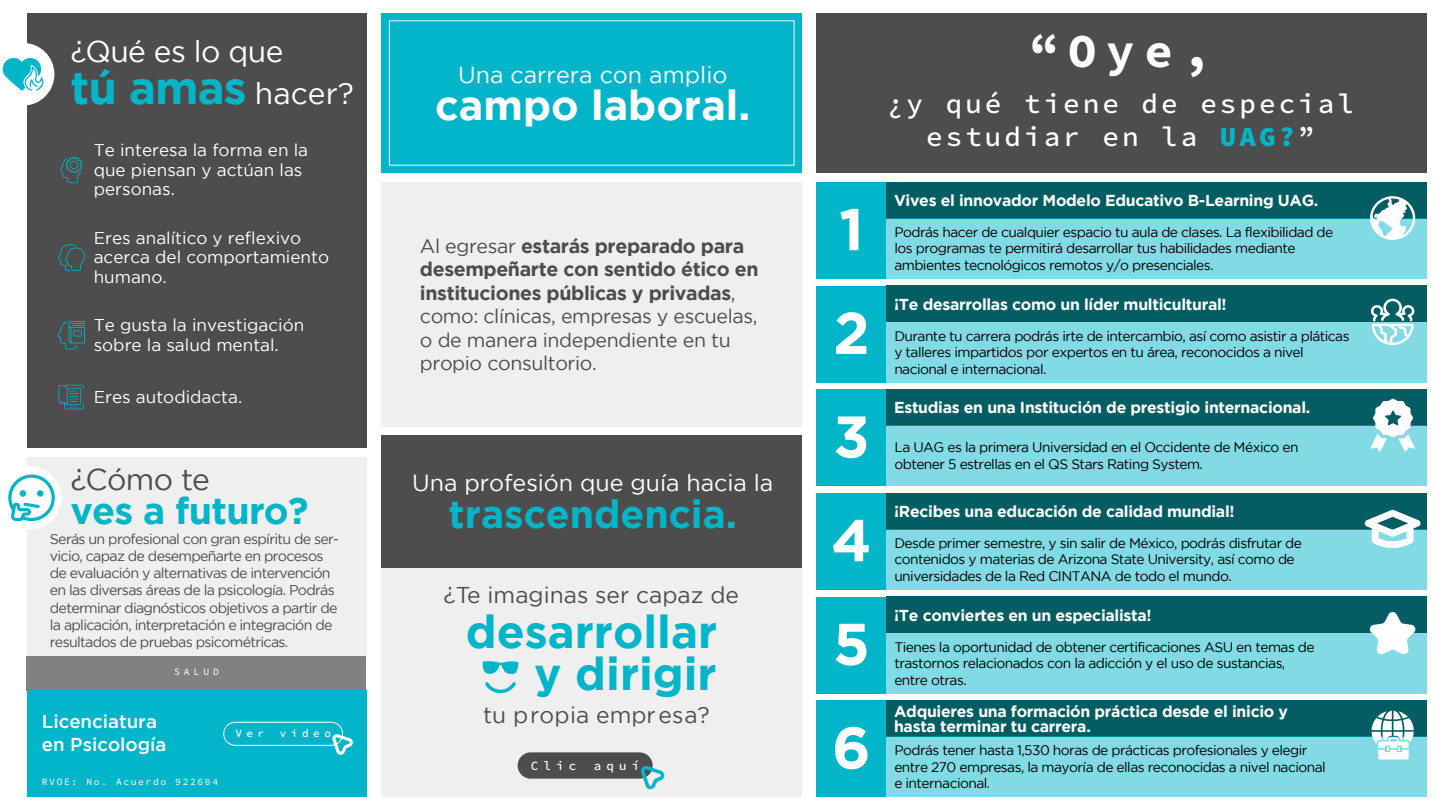
<style>
.page{position:relative;width:1440px;height:810px;background:#fff}
.page>*{position:absolute;margin:0;border:0;box-sizing:border-box;transform-origin:0 0}
.t1{font:700 58.72px "Gotham";color:#fff}
.t2{font:47.4px "Source Code Variable";color:#fff}
.t3{font:700 45.75px "Gotham";color:#03b5c9}
.t4{font:700 41.55px "Gotham";color:#fff}
.t5{font:700 39.15px "Gotham";color:#03b5c9}
.t6{font:700 37.5px "Gotham";letter-spacing:-.02em;color:#03b5c9}
.t7{font:30px "Gotham";letter-spacing:-.02em;color:#fff}
.t8{font:30px "Gotham";letter-spacing:-.02em;color:#4e4d4d}
.t9{font:27.6px/33.2px "Source Code Variable";letter-spacing:.11em;color:#fff;text-align:center}
.t10{font:23.25px "Gotham";color:#fff}
.t11{font:22.8px "Gotham";color:#4e4d4d}
.t12{font:19.58px/23.5px "Gotham";letter-spacing:-.02em;color:#4e4d4d}
.t13{font:500 18.67px/22.4px "Gotham";color:#fff}
.t14{font:17.1px/19.6px "Gotham";color:#fff}
.t15{font:700 15.83px/14.7px "Gotham";letter-spacing:-.02em;color:#fff}
.t16{font:14.25px/17.1px "Gotham";letter-spacing:-.05em;color:#4e4d4d}
.t17{font:13.8px/16.5px "Gotham";letter-spacing:-.04em;color:#000}
.t18{font:12.6px "Source Code Variable";letter-spacing:.405em;color:#fff}
.t19{font:11.1px "Source Code Variable";letter-spacing:.405em;color:#fff}
.t20{font:9.68px "Source Code Variable";letter-spacing:.165em;color:#fff}
.s1{font-weight:400;font-size:30px;color:#fff}
.s2{font-weight:700}
.s3{color:#03b5c9}
</style>
<div class="page">
<div style="left:817px;top:13px;width:610px;height:160px;background:#4e4d4d"></div>
<div style="left:381px;top:182px;width:421px;height:245px;background:#efefef"></div>
<div style="left:381px;top:436px;width:421px;height:132px;background:#4e4d4d"></div>
<div style="left:381px;top:568px;width:421px;height:229px;background:#efefef"></div>
<div style="left:27px;top:13px;width:339px;height:435px;background:#4e4d4d"></div>
<div style="left:27px;top:457px;width:339px;height:200px;background:#efefef"></div>
<div style="left:27px;top:657px;width:339px;height:34px;background:#808181"></div>
<div style="left:27px;top:691px;width:339px;height:106px;background:#03b5c9"></div>
<div style="left:382px;top:13px;width:420px;height:160px;background:#03b5c9"></div>
<div style="left:817px;top:182px;width:69px;height:97px;background:#03b5c9"></div>
<div style="left:817px;top:286px;width:69px;height:96px;background:#03b5c9"></div>
<div style="left:817px;top:389px;width:69px;height:97px;background:#03b5c9"></div>
<div style="left:817px;top:493px;width:69px;height:97px;background:#03b5c9"></div>
<div style="left:817px;top:597px;width:69px;height:96px;background:#03b5c9"></div>
<div style="left:817px;top:700px;width:69px;height:97px;background:#03b5c9"></div>
<div style="left:886px;top:182px;width:541px;height:36px;background:#045d62"></div>
<div style="left:886px;top:218px;width:541px;height:61px;background:#81dae4"></div>
<div style="left:886px;top:286px;width:541px;height:36px;background:#045d62"></div>
<div style="left:886px;top:322px;width:541px;height:60px;background:#81dae4"></div>
<div style="left:886px;top:389px;width:541px;height:37px;background:#045d62"></div>
<div style="left:886px;top:426px;width:541px;height:60px;background:#81dae4"></div>
<div style="left:886px;top:493px;width:541px;height:36px;background:#045d62"></div>
<div style="left:886px;top:529px;width:541px;height:61px;background:#81dae4"></div>
<div style="left:886px;top:597px;width:541px;height:36px;background:#045d62"></div>
<div style="left:886px;top:633px;width:541px;height:60px;background:#81dae4"></div>
<div style="left:886px;top:700px;width:541px;height:37px;background:#045d62"></div>
<div style="left:886px;top:737px;width:541px;height:60px;background:#81dae4"></div>
<div style="left:223px;top:722px;width:120px;height:24px;border:1px solid #fff;border-radius:12px"></div>
<svg style="left:332px;top:734px;width:21px;height:21px"></svg>
<div style="left:518px;top:752px;width:135px;height:27px;background:#4d4d4d;border-radius:13px"></div>
<svg style="left:641px;top:766px;width:23px;height:23px"></svg>
<svg style="left:485px;top:682px;width:31px;height:11px"></svg>
<svg style="left:482px;top:661px;width:37px;height:13px"></svg>
<svg style="left:2px;top:43px;width:52px;height:63px"></svg>
<svg style="left:8px;top:467px;width:54px;height:62px"></svg>
<svg style="left:1370px;top:196px;width:45px;height:44px"></svg>
<svg style="left:1371px;top:299px;width:44px;height:46px"></svg>
<svg style="left:1370px;top:399px;width:45px;height:53px"></svg>
<svg style="left:1365px;top:510px;width:56px;height:38px"></svg>
<svg style="left:1369px;top:612px;width:47px;height:43px"></svg>
<svg style="left:1372px;top:711px;width:42px;height:49px"></svg>
<svg style="left:59px;top:385px;width:25px;height:24px"></svg>
<svg style="left:58px;top:244px;width:27px;height:27px"></svg>
<svg style="left:60px;top:157px;width:22px;height:26px"></svg>
<svg style="left:57px;top:321px;width:28px;height:29px"></svg>
<h3 class="t7" style="left:71px;top:35px;width:214px">¿Qué es lo que</h3>
<h3 class="t3" style="left:71px;top:61px;width:285px">tú amas <span class="s1">hacer?</span></h3>
<p class="t14" style="left:94px;top:140px;width:216px">Te interesa la forma en la que piensan y actúan las personas.</p>
<p class="t14" style="left:94px;top:228px;width:237px">Eres analítico y reflexivo acerca del comportamiento humano.</p>
<p class="t14" style="left:94px;top:315px;width:212px">Te gusta la investigación sobre la salud mental.</p>
<p class="t14" style="left:94px;top:387px;width:150px">Eres autodidacta.</p>
<h3 class="t8" style="left:71px;top:463px;width:141px">¿Cómo te</h3>
<h3 class="t6" style="left:71px;top:489px;width:240px">ves a futuro?</h3>
<p class="t16" style="left:50px;top:530px;width:291px">Serás un profesional con gran espíritu de ser&shy;vicio, capaz de desempeñarte en procesos de evaluación y alternativas de intervención en las diversas áreas de la psicología. Podrás determinar diagnósticos objetivos a partir de la aplicación, interpretación e integración de resultados de pruebas psicométricas.</p>
<p class="t20" style="left:174px;top:665px;width:46px">SALUD</p>
<h3 class="t13" style="left:42px;top:710px;width:126px">Licenciatura en Psicología</h3>
<p class="t20" style="left:42px;top:774px;width:178px">RVOE: No. Acuerdo 922604</p>
<p class="t19" style="left:235px;top:726px;width:30px">Ver</p>
<p class="t19" style="left:280px;top:726px;width:53px">video</p>
<h3 class="t10" style="left:458px;top:62px;width:271px">Una carrera con amplio</h3>
<h3 class="t4" style="left:435px;top:81px;width:317px">campo laboral.</h3>
<h3 class="t12" style="left:420px;top:234px;width:340px">Al egresar <span class="s2">estarás preparado para desempeñarte con sentido ético en instituciones públicas y privadas</span>, como: clínicas, empresas y escuelas, o de manera independiente en tu propio consultorio.</h3>
<h3 class="t10" style="left:412px;top:470px;width:363px">Una profesión que guía hacia la</h3>
<h3 class="t5" style="left:449px;top:492px;width:290px">trascendencia.</h3>
<h3 class="t11" style="left:444px;top:582px;width:297px">¿Te imaginas ser capaz de</h3>
<h3 class="t3" style="left:466px;top:606px;width:253px">desarrollar</h3>
<h3 class="t3" style="left:534px;top:647px;width:184px">y dirigir</h3>
<h3 class="t11" style="left:483px;top:702px;width:228px">tu propia empresa?</h3>
<p class="t18" style="left:531px;top:756px;width:47px">Clic</p>
<p class="t18" style="left:594px;top:756px;width:47px">aquí</p>
<h1 class="t1" style="left:839px;top:195px;width:26px">1</h1>
<h1 class="t1" style="left:833px;top:299px;width:38px">2</h1>
<h1 class="t1" style="left:833px;top:403px;width:38px">3</h1>
<h1 class="t1" style="left:831px;top:507px;width:42px">4</h1>
<h1 class="t1" style="left:833px;top:610px;width:39px">5</h1>
<h1 class="t1" style="left:832px;top:714px;width:40px">6</h1>
<h2 class="t2" style="left:1030px;top:17px;width:182px">“Oye,</h2>
<h3 class="t9" style="left:887px;top:88px;width:469px">¿y qué tiene de especial estudiar en la <span class="s3">UAG?</span>”</h3>
<p class="t15" style="left:894px;top:193px;width:426px">Vives el innovador Modelo Educativo B-Learning UAG.</p>
<p class="t17" style="left:894px;top:224px;width:441px">Podrás hacer de cualquier espacio tu aula de clases. La flexibilidad de los programas te permitirá desarrollar tus habilidades mediante ambientes tecnológicos remotos y/o presenciales.</p>
<p class="t15" style="left:894px;top:296px;width:334px">¡Te desarrollas como un líder multicultural!</p>
<p class="t17" style="left:894px;top:327px;width:457px">Durante tu carrera podrás irte de intercambio, así como asistir a pláticas y talleres impartidos por expertos en tu área, reconocidos a nivel nacional e internacional.</p>
<p class="t15" style="left:894px;top:400px;width:418px">Estudias en una Institución de prestigio internacional.</p>
<p class="t17" style="left:894px;top:439px;width:406px">La UAG es la primera Universidad en el Occidente de México en</p>
<p class="t17" style="left:894px;top:456px;width:310px">obtener 5 estrellas en el QS Stars Rating System.</p>
<p class="t15" style="left:894px;top:504px;width:342px">¡Recibes una educación de calidad mundial!</p>
<p class="t17" style="left:894px;top:535px;width:409px">Desde primer semestre, y sin salir de México, podrás disfrutar de contenidos y materias de Arizona State University, así como de</p>
<p class="t17" style="left:894px;top:568px;width:339px">universidades de la Red CINTANA de todo el mundo.</p>
<p class="t15" style="left:894px;top:607px;width:259px">¡Te conviertes en un especialista!</p>
<p class="t17" style="left:894px;top:638px;width:422px">Tienes la oportunidad de obtener certificaciones ASU en temas de trastornos relacionados con la adicción y el uso de sustancias, entre otras.</p>
<p class="t15" style="left:894px;top:704px;width:396px">Adquieres una formación práctica desde el inicio y hasta terminar tu carrera.</p>
<p class="t17" style="left:894px;top:742px;width:433px">Podrás tener hasta 1,530 horas de prácticas profesionales y elegir entre 270 empresas, la mayoría de ellas reconocidas a nivel nacional e internacional.</p>
</div>
